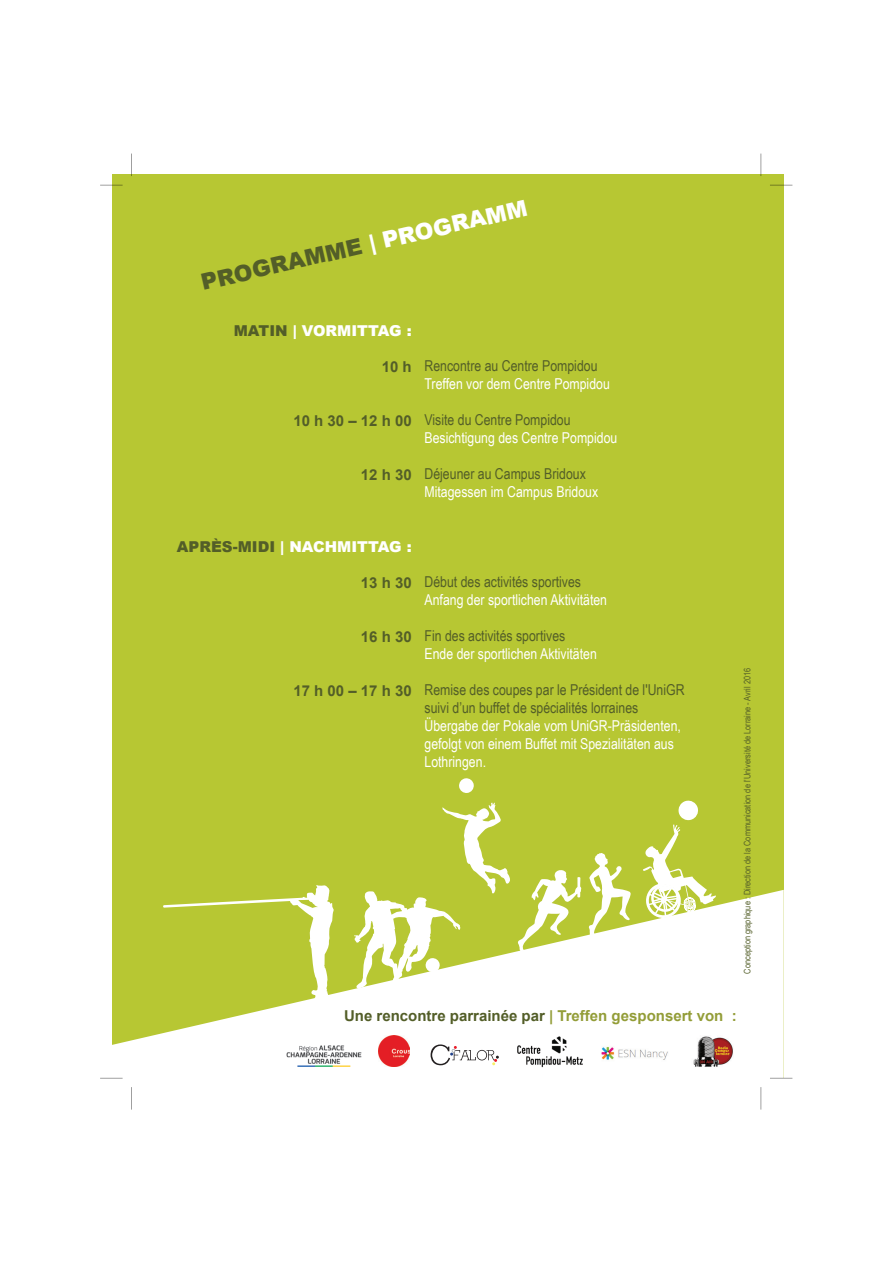
<style>
.page{position:relative;width:893px;height:1263px;background:#fff}
.page>*{position:absolute;margin:0;border:0;box-sizing:border-box;transform-origin:0 0}
.t1{font:900 22.5px "Arial";color:#535e28}
.t2{font:15px/18px "Arial Narrow";color:#fff}
.t3{font:15px/18px "Arial Narrow";color:#535e28}
.t4{font:700 15px "Arial";color:#535e28}
.t5{font:900 15px "Arial";color:#fff}
.t6{font:9px "Arial Narrow";color:#535e28}
.s1{color:#fff}
.s2{color:#535e28}
.s3{color:#939d38}
</style>
<div class="page">
<div style="left:112px;top:174px;width:671px;height:904px;background:#b7c733"></div>
<svg style="left:112px;top:890px;width:672px;height:188px;fill:#fff"></svg>
<svg style="left:459px;top:778px;width:15px;height:15px"></svg>
<svg style="left:354px;top:802px;width:156px;height:188px"></svg>
<svg style="left:163px;top:885px;width:171px;height:124px"></svg>
<svg style="left:643px;top:800px;width:74px;height:119px"></svg>
<svg style="left:589px;top:853px;width:42px;height:82px"></svg>
<svg style="left:518px;top:870px;width:63px;height:81px"></svg>
<img style="left:379px;top:1035px;width:31px;height:31px">
<img style="left:282px;top:1041px;width:83px;height:29px">
<img style="left:516px;top:1036px;width:67px;height:31px">
<img style="left:691px;top:1035px;width:43px;height:33px">
<img style="left:600px;top:1039px;width:72px;height:27px">
<svg style="left:431px;top:1044px;width:68px;height:21px"></svg>
<svg style="left:100px;top:185px;width:23px;height:1px"></svg>
<svg style="left:770px;top:185px;width:22px;height:1px"></svg>
<svg style="left:100px;top:1078px;width:23px;height:1px"></svg>
<svg style="left:770px;top:1078px;width:22px;height:1px"></svg>
<svg style="left:131px;top:154px;width:1px;height:22px"></svg>
<svg style="left:131px;top:1087px;width:1px;height:22px"></svg>
<svg style="left:761px;top:154px;width:1px;height:22px"></svg>
<svg style="left:761px;top:1087px;width:1px;height:22px"></svg>
<h1 class="t1" style="left:198px;top:266px;width:336px;rotate:-13deg">PROGRAMME <span class="s1">| PROGRAMM</span></h1>
<p class="t5" style="left:234px;top:319px;width:179px"><span class="s2">MATIN</span> | VORMITTAG :</p>
<p class="t4" style="left:382px;top:356px;width:32px">10 h</p>
<p class="t4" style="left:293px;top:410px;width:120px">10 h 30 – 12 h 00</p>
<p class="t4" style="left:361px;top:464px;width:52px">12 h 30</p>
<p class="t3" style="left:425px;top:356px;width:174px">Rencontre au Centre Pompidou</p>
<p class="t2" style="left:425px;top:374px;width:187px">Treffen vor dem Centre Pompidou</p>
<p class="t3" style="left:425px;top:410px;width:148px">Visite du Centre Pompidou</p>
<p class="t2" style="left:425px;top:428px;width:194px">Besichtigung des Centre Pompidou</p>
<p class="t3" style="left:425px;top:464px;width:163px">Déjeuner au Campus Bridoux</p>
<p class="t2" style="left:425px;top:482px;width:175px">Mitagessen im Campus Bridoux</p>
<p class="t5" style="left:177px;top:535px;width:236px"><span class="s2">APRÈS-MIDI</span> | NACHMITTAG :</p>
<p class="t4" style="left:361px;top:572px;width:52px">13 h 30</p>
<p class="t4" style="left:361px;top:626px;width:52px">16 h 30</p>
<p class="t4" style="left:293px;top:680px;width:120px">17 h 00 – 17 h 30</p>
<p class="t3" style="left:425px;top:572px;width:158px">Début des activités sportives</p>
<p class="t2" style="left:425px;top:590px;width:184px">Anfang der sportlichen Aktivitäten</p>
<p class="t3" style="left:425px;top:626px;width:142px">Fin des activités sportives</p>
<p class="t2" style="left:425px;top:644px;width:174px">Ende der sportlichen Aktivitäten</p>
<p class="t3" style="left:425px;top:680px;width:262px">Remise des coupes par le Président de l'UniGR suivi d’un buffet de spécialités lorraines</p>
<p class="t2" style="left:425px;top:716px;width:258px">Übergabe der Pokale vom UniGR-Präsidenten, gefolgt von einem Buffet mit Spezialitäten aus<br>Lothringen.</p>
<p class="t6" style="left:741px;top:973px;width:307px;rotate:-90deg">Conception graphique : Direction de la Communication de l’Université de Lorraine - Avril 2016</p>
<p class="t4" style="left:344px;top:1005px;width:394px">Une rencontre parrainée par <span class="s3">| Treffen gesponsert von :</span></p>
</div>
